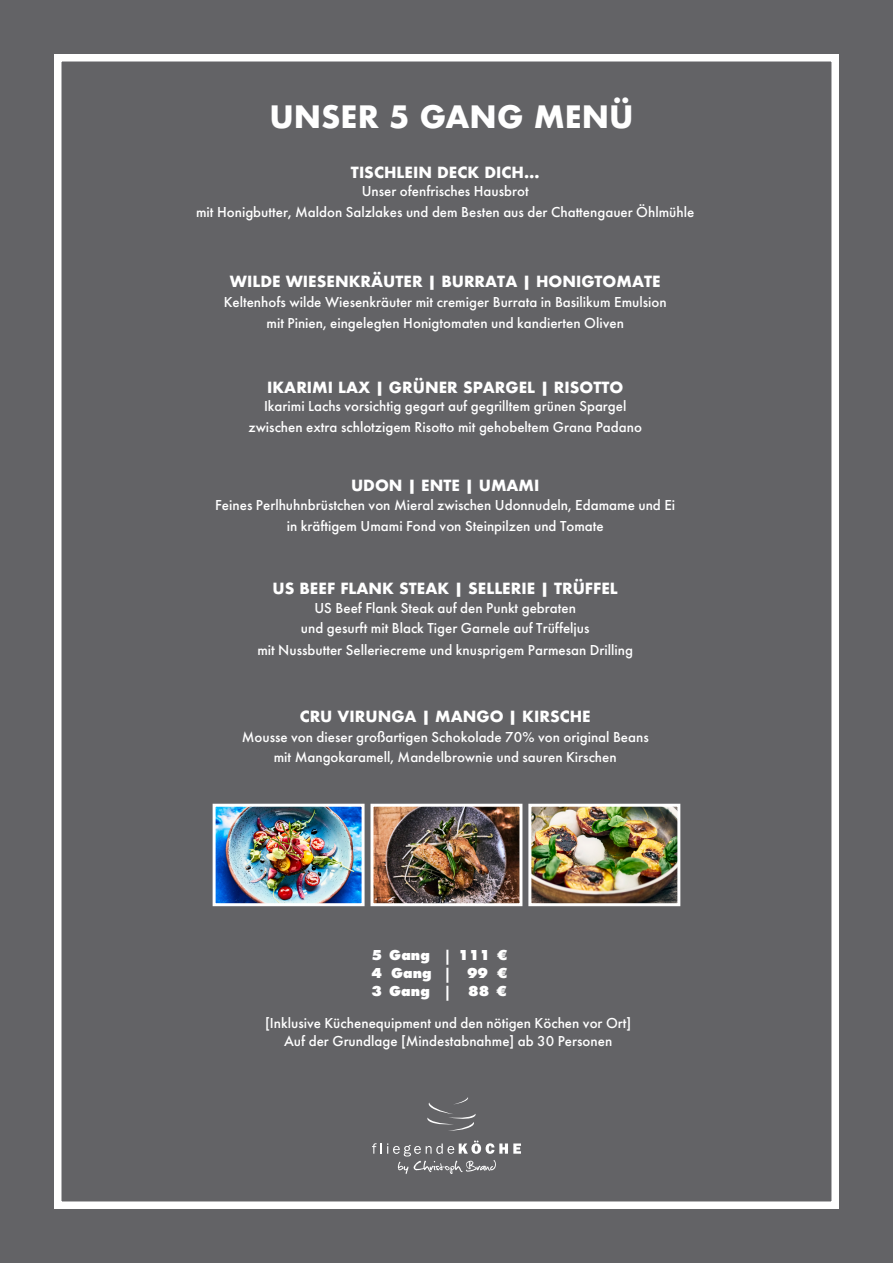
<style>
.page{position:relative;width:893px;height:1263px;background:#636366}
.page>*{position:absolute;margin:0;border:0;box-sizing:border-box;transform-origin:0 0}
.t1{font:700 30px "Futura";color:#fff}
.t2{font:500 15px/21px "Futura PT";color:#fff;text-align:center}
.t3{font:700 15px "Futura";color:#fff}
.t4{font:800 15px/17.7px "Futura PT";color:#fff;text-align:justify}
</style>
<div class="page">
<div style="left:54px;top:54px;width:785px;height:1155px;border:8px solid #fff"></div>
<svg style="left:427px;top:1097px;width:49px;height:34px"></svg>
<svg style="left:372px;top:1140px;width:149px;height:34px"></svg>
<img style="left:217px;top:808px;width:144px;height:94px">
<div style="left:213px;top:804px;width:152px;height:102px;border:3px solid #fff"></div>
<img style="left:374px;top:808px;width:144px;height:94px">
<div style="left:370px;top:804px;width:152px;height:102px;border:3px solid #fff"></div>
<img style="left:532px;top:808px;width:144px;height:94px">
<div style="left:528px;top:804px;width:152px;height:102px;border:3px solid #fff"></div>
<h1 class="t1" style="left:269px;top:95px;width:366px">UNSER 5 GANG MENÜ</h1>
<p class="t3" style="left:351px;top:161px;width:190px">TISCHLEIN DECK DICH…</p>
<p class="t2" style="left:196px;top:181px;width:500px">Unser ofenfrisches Hausbrot<br>mit Honigbutter, Maldon Salzlakes und dem Besten aus der Chattengauer Öhlmühle</p>
<p class="t3" style="left:230px;top:270px;width:432px">WILDE WIESENKRÄUTER | BURRATA | HONIGTOMATE</p>
<p class="t2" style="left:224px;top:292px;width:444px">Keltenhofs wilde Wiesenkräuter mit cremiger Burrata in Basilikum Emulsion mit Pinien, eingelegten Honigtomaten und kandierten Oliven</p>
<p class="t3" style="left:267px;top:376px;width:358px">IKARIMI LAX | GRÜNER SPARGEL | RISOTTO</p>
<p class="t2" style="left:248px;top:395px;width:395px">Ikarimi Lachs vorsichtig gegart auf gegrilltem grünen Spargel zwischen extra schlotzigem Risotto mit gehobeltem Grana Padano</p>
<p class="t3" style="left:351px;top:475px;width:190px">UDON | ENTE | UMAMI</p>
<p class="t2" style="left:215px;top:494px;width:461px">Feines Perlhuhnbrüstchen von Mieral zwischen Udonnudeln, Edamame und Ei in kräftigem Umami Fond von Steinpilzen und Tomate</p>
<p class="t3" style="left:273px;top:578px;width:347px">US BEEF FLANK STEAK | SELLERIE | TRÜFFEL</p>
<p class="t2" style="left:257px;top:597px;width:377px">US Beef Flank Steak auf den Punkt gebraten<br>und gesurft mit Black Tiger Garnele auf Trüffeljus<br>mit Nussbutter Selleriecreme und knusprigem Parmesan Drilling</p>
<p class="t3" style="left:300px;top:705px;width:293px">CRU VIRUNGA | MANGO | KIRSCHE</p>
<p class="t2" style="left:242px;top:727px;width:409px;line-height:19.6px">Mousse von dieser großartigen Schokolade 70% von original Beans mit Mangokaramell, Mandelbrownie und sauren Kirschen</p>
<p class="t4" style="left:444px;top:947px;width:9px">| | |</p>
<p class="t4" style="left:372px;top:946px;width:60px">5 Gang</p>
<p class="t4" style="left:458px;top:946px;width:51px">111 €</p>
<p class="t4" style="left:372px;top:964px;width:62px">4 Gang</p>
<p class="t4" style="left:467px;top:964px;width:42px">99 €</p>
<p class="t4" style="left:372px;top:982px;width:60px">3 Gang</p>
<p class="t4" style="left:468px;top:982px;width:40px">88 €</p>
<p class="t2" style="left:265px;top:1014px;width:368px;line-height:17.9px">[Inklusive Küchenequipment und den nötigen Köchen vor Ort]<br>Auf der Grundlage [Mindestabnahme] ab 30 Personen</p>
</div>
